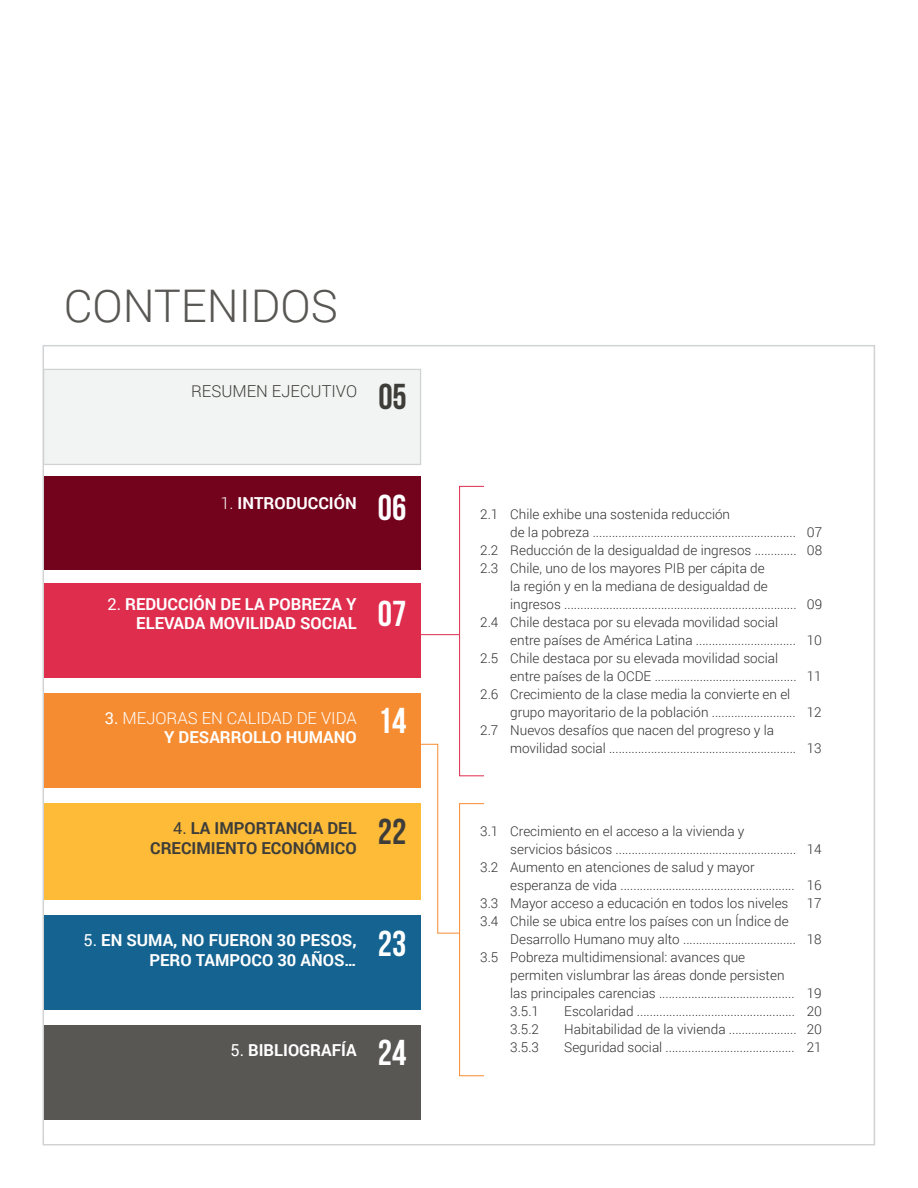
<style>
.page{position:relative;width:918px;height:1188px;background:#fff}
.page>*{position:absolute;margin:0;border:0;box-sizing:border-box;transform-origin:0 0}
.t1{font:300 45px "Roboto";color:#585754}
.t2{font:36px "Bebas Neue";color:#fff}
.t3{font:36px "Bebas Neue";color:#3e3d39}
.t4{font:700 16.5px/19.5px "Roboto";color:#fff;text-align:right}
.t5{font:700 16.5px "Roboto";color:#3e3d39}
.t6{font:300 16.5px "Roboto";color:#fff}
.t7{font:300 16.5px "Roboto";color:#3e3d39}
.t8{font:300 13.5px/18px "Roboto";color:#312f30}
.s1{font-weight:300}
.s2{font-weight:400}
</style>
<div class="page">
<div style="left:459px;top:486px;width:25px;height:290px;border:1px solid #df2d4d"></div>
<hr style="left:420px;top:634px;width:39px;height:1px;background:#df2d4d">
<div style="left:44px;top:477px;width:377px;height:93px;background:#73021c"></div>
<div style="left:44px;top:584px;width:377px;height:94px;background:#df2d4d"></div>
<div style="left:44px;top:693px;width:377px;height:94px;background:#f68c32"></div>
<div style="left:44px;top:803px;width:377px;height:97px;background:#fdbb38"></div>
<div style="left:43px;top:369px;width:378px;height:96px;background:#f2f3f3;border:1px solid #d1d2d4"></div>
<div style="left:44px;top:916px;width:377px;height:94px;background:#146390"></div>
<svg style="left:419px;top:744px;width:41px;height:190px"></svg>
<div style="left:44px;top:1025px;width:377px;height:94px;background:#585754"></div>
<div style="left:459px;top:803px;width:25px;height:273px;border:1px solid #f68c32"></div>
<p class="t1" style="left:64px;top:275px;width:275px">CONTENIDOS</p>
<p class="t7" style="left:191px;top:380px;width:168px">RESUMEN EJECUTIVO</p>
<p class="t3" style="left:378px;top:376px;width:30px">05</p>
<p class="t4" style="left:220px;top:492px;width:138px"><span class="s1">1.</span> INTRODUCCIÓN</p>
<p class="t2" style="left:378px;top:488px;width:30px">06</p>
<p class="t4" style="left:107px;top:593px;width:251px"><span class="s2">2.</span> REDUCCIÓN DE LA POBREZA Y<br>ELEVADA MOVILIDAD SOCIAL</p>
<p class="t2" style="left:378px;top:594px;width:30px">07</p>
<p class="t6" style="left:105px;top:706px;width:253px"><span class="s2">3.</span> MEJORAS EN CALIDAD DE VIDA</p>
<p class="t4" style="left:164px;top:727px;width:194px">Y DESARROLLO HUMANO</p>
<p class="t2" style="left:378px;top:701px;width:30px">14</p>
<p class="t5" style="left:173px;top:817px;width:185px"><span class="s2">4.</span> LA IMPORTANCIA DEL</p>
<p class="t5" style="left:150px;top:836px;width:208px">CRECIMIENTO ECONÓMICO</p>
<p class="t3" style="left:378px;top:812px;width:30px">22</p>
<p class="t4" style="left:84px;top:930px;width:275px"><span class="s2">5.</span> EN SUMA, NO FUERON 30 PESOS,</p>
<p class="t4" style="left:149px;top:950px;width:209px">PERO TAMPOCO 30 AÑOS…</p>
<p class="t2" style="left:378px;top:924px;width:30px">23</p>
<p class="t4" style="left:231px;top:1039px;width:128px"><span class="s2">5.</span> BIBLIOGRAFÍA</p>
<p class="t2" style="left:378px;top:1033px;width:30px">24</p>
<p class="t8" style="left:480px;top:505px;width:20px">2.1</p>
<p class="t8" style="left:480px;top:541px;width:20px">2.2</p>
<p class="t8" style="left:480px;top:559px;width:20px">2.3</p>
<p class="t8" style="left:480px;top:613px;width:20px">2.4</p>
<p class="t8" style="left:480px;top:649px;width:20px">2.5</p>
<p class="t8" style="left:480px;top:685px;width:20px">2.6</p>
<p class="t8" style="left:480px;top:721px;width:20px">2.7</p>
<p class="t8" style="left:510px;top:505px;width:221px">Chile exhibe una sostenida reducción</p>
<p class="t8" style="left:510px;top:523px;width:287px">de la pobreza ...............................................................</p>
<p class="t8" style="left:510px;top:541px;width:288px">Reducción de la desigualdad de ingresos .............</p>
<p class="t8" style="left:510px;top:559px;width:288px">Chile, uno de los mayores PIB per cápita de<br>la región y en la mediana de desigualdad de ingresos ........................................................................</p>
<p class="t8" style="left:510px;top:613px;width:287px">Chile destaca por su elevada movilidad social entre países de América Latina ...............................</p>
<p class="t8" style="left:510px;top:649px;width:269px">Chile destaca por su elevada movilidad social</p>
<p class="t8" style="left:510px;top:667px;width:288px">entre países de la OCDE ............................................</p>
<p class="t8" style="left:510px;top:685px;width:287px">Crecimiento de la clase media la convierte en el grupo mayoritario de la población ..........................</p>
<p class="t8" style="left:510px;top:721px;width:287px">Nuevos desafíos que nacen del progreso y la movilidad social ..........................................................</p>
<p class="t8" style="left:807px;top:523px;width:17px">07</p>
<p class="t8" style="left:807px;top:541px;width:17px">08</p>
<p class="t8" style="left:807px;top:595px;width:17px">09</p>
<p class="t8" style="left:807px;top:631px;width:17px">10</p>
<p class="t8" style="left:807px;top:667px;width:16px">11</p>
<p class="t8" style="left:807px;top:703px;width:16px">12</p>
<p class="t8" style="left:807px;top:739px;width:16px">13</p>
<p class="t8" style="left:480px;top:822px;width:20px">3.1</p>
<p class="t8" style="left:480px;top:858px;width:20px">3.2</p>
<p class="t8" style="left:480px;top:894px;width:20px">3.3</p>
<p class="t8" style="left:480px;top:912px;width:20px">3.4</p>
<p class="t8" style="left:480px;top:948px;width:20px">3.5</p>
<p class="t8" style="left:510px;top:822px;width:288px">Crecimiento en el acceso a la vivienda y servicios básicos ........................................................</p>
<p class="t8" style="left:510px;top:858px;width:286px">Aumento en atenciones de salud y mayor esperanza de vida ......................................................</p>
<p class="t8" style="left:510px;top:894px;width:280px">Mayor acceso a educación en todos los niveles</p>
<p class="t8" style="left:510px;top:912px;width:287px">Chile se ubica entre los países con un Índice de<br>Desarrollo Humano muy alto ...................................</p>
<p class="t8" style="left:510px;top:948px;width:286px">Pobreza multidimensional: avances que permiten vislumbrar las áreas donde persisten las principales carencias ..........................................</p>
<p class="t8" style="left:510px;top:1002px;width:30px">3.5.1</p>
<p class="t8" style="left:564px;top:1002px;width:232px">Escolaridad .................................................</p>
<p class="t8" style="left:510px;top:1020px;width:30px">3.5.2</p>
<p class="t8" style="left:564px;top:1020px;width:234px">Habitabilidad de la vivienda .....................</p>
<p class="t8" style="left:510px;top:1038px;width:30px">3.5.3</p>
<p class="t8" style="left:564px;top:1038px;width:232px">Seguridad social ........................................</p>
<p class="t8" style="left:807px;top:840px;width:16px">14</p>
<p class="t8" style="left:807px;top:876px;width:16px">16</p>
<p class="t8" style="left:807px;top:894px;width:16px">17</p>
<p class="t8" style="left:807px;top:930px;width:16px">18</p>
<p class="t8" style="left:807px;top:984px;width:16px">19</p>
<p class="t8" style="left:807px;top:1002px;width:17px">20</p>
<p class="t8" style="left:807px;top:1020px;width:17px">20</p>
<p class="t8" style="left:807px;top:1038px;width:16px">21</p>
</div>
